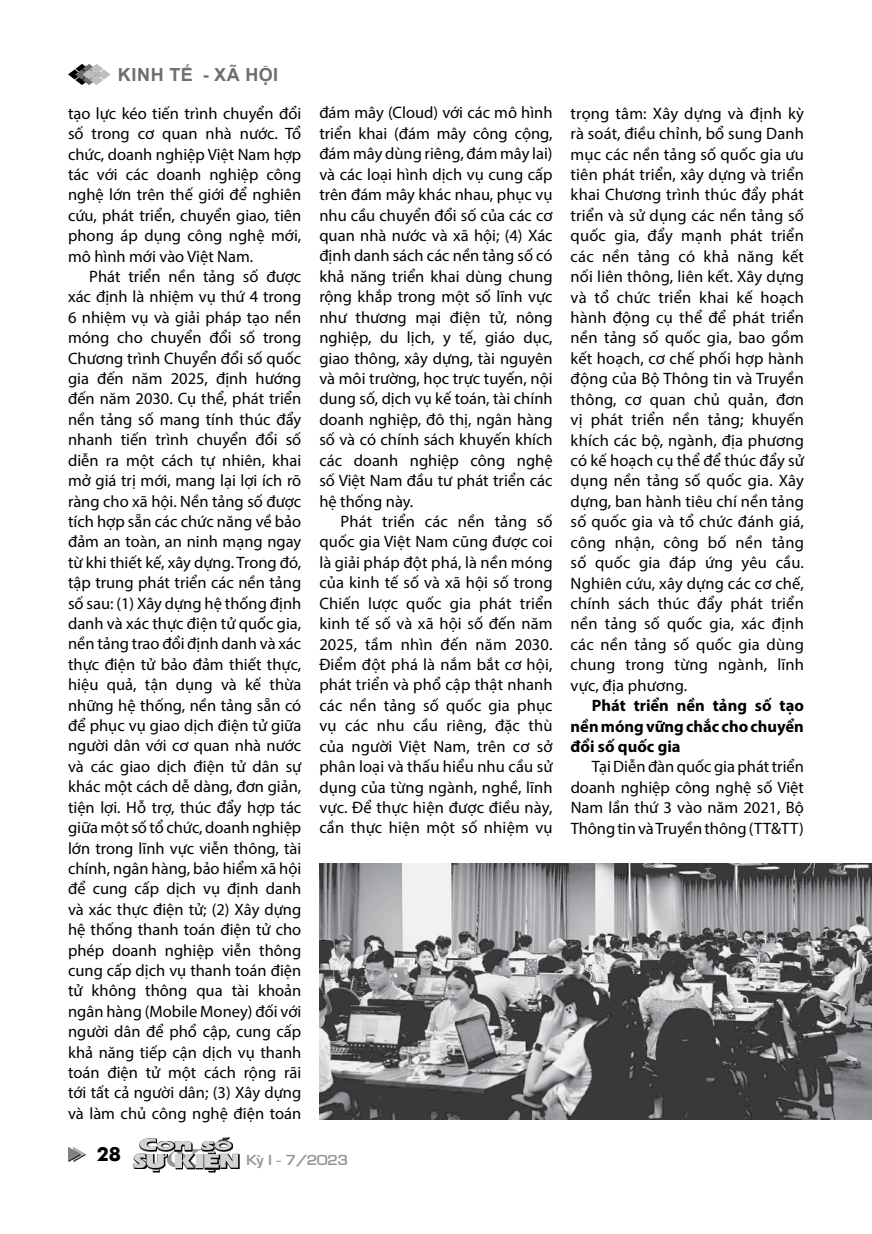
<style>
.page{position:relative;width:872px;height:1234px;background:#fff}
.page>*{position:absolute;margin:0;border:0;box-sizing:border-box;transform-origin:0 0}
.t1{font:700 19.5px "Futura";color:#000}
.t2{font:700 18px "Arial";letter-spacing:.035em;color:#6d6e71}
.t3{font:16.5px/20.4px "Myriad Pro";color:#000;text-align:justify}
.t4{font:700 16.5px/20.4px "Myriad Pro";color:#000;text-align:justify}
.t5{font:13.5px "VNI Eurasia Bold";color:#939598;scale:1.1 1}
</style>
<div class="page">
<svg style="left:68px;top:64px;width:43px;height:21px"></svg>
<svg style="left:68px;top:1147px;width:17px;height:13px"></svg>
<svg style="left:238px;top:1153px;width:1px;height:15px"></svg>
<svg style="left:133px;top:1137px;width:105px;height:34px"></svg>
<img style="left:319px;top:863px;width:553px;height:255px">
<p class="t2" style="left:118px;top:62px;width:162px">KINH TẾ - XÃ HỘI</p>
<p class="t3" style="left:68px;top:103px;width:235px">tạo lực kéo tiến trình chuyển đổi số trong cơ quan nhà nước. Tổ chức, doanh nghiệp Việt Nam hợp tác với các doanh nghiệp công nghệ lớn trên thế giới để nghiên cứu, phát triển, chuyển giao, tiên phong áp dụng công nghệ mới, mô hình mới vào Việt Nam.</p>
<p class="t3" style="left:68px;top:266px;width:235px;text-indent:21px">Phát triển nền tảng số được xác định là nhiệm vụ thứ 4 trong 6 nhiệm vụ và giải pháp tạo nền móng cho chuyển đổi số trong Chương trình Chuyển đổi số quốc gia đến năm 2025, định hướng đến năm 2030. Cụ thể, phát triển nền tảng số mang tính thúc đẩy nhanh tiến trình chuyển đổi số diễn ra một cách tự nhiên, khai mở giá trị mới, mang lại lợi ích rõ ràng cho xã hội. Nền tảng số được tích hợp sẵn các chức năng về bảo đảm an toàn, an ninh mạng ngay từ khi thiết kế, xây dựng. Trong đó, tập trung phát triển các nền tảng số sau: (1) Xây dựng hệ thống định danh và xác thực điện tử quốc gia, nền tảng trao đổi định danh và xác thực điện tử bảo đảm thiết thực, hiệu quả, tận dụng và kế thừa những hệ thống, nền tảng sẵn có để phục vụ giao dịch điện tử giữa người dân với cơ quan nhà nước và các giao dịch điện tử dân sự khác một cách dễ dàng, đơn giản, tiện lợi. Hỗ trợ, thúc đẩy hợp tác giữa một số tổ chức, doanh nghiệp lớn trong lĩnh vực viễn thông, tài chính, ngân hàng, bảo hiểm xã hội để cung cấp dịch vụ định danh và xác thực điện tử; (2) Xây dựng hệ thống thanh toán điện tử cho phép doanh nghiệp viễn thông cung cấp dịch vụ thanh toán điện tử không thông qua tài khoản ngân hàng (Mobile Money) đối với người dân để phổ cập, cung cấp khả năng tiếp cận dịch vụ thanh toán điện tử một cách rộng rãi tới tất cả người dân; (3) Xây dựng và làm chủ công nghệ điện toán</p>
<p class="t3" style="left:319px;top:102px;width:235px">đám mây (Cloud) với các mô hình triển khai (đám mây công cộng, đám mây dùng riêng, đám mây lai) và các loại hình dịch vụ cung cấp trên đám mây khác nhau, phục vụ nhu cầu chuyển đổi số của các cơ quan nhà nước và xã hội; (4) Xác định danh sách các nền tảng số có khả năng triển khai dùng chung rộng khắp trong một số lĩnh vực như thương mại điện tử, nông nghiệp, du lịch, y tế, giáo dục, giao thông, xây dựng, tài nguyên và môi trường, học trực tuyến, nội dung số, dịch vụ kế toán, tài chính doanh nghiệp, đô thị, ngân hàng số và có chính sách khuyến khích các doanh nghiệp công nghệ số Việt Nam đầu tư phát triển các hệ thống này.</p>
<p class="t3" style="left:319px;top:511px;width:235px;text-indent:21px">Phát triển các nền tảng số quốc gia Việt Nam cũng được coi là giải pháp đột phá, là nền móng của kinh tế số và xã hội số trong Chiến lược quốc gia phát triển kinh tế số và xã hội số đến năm 2025, tầm nhìn đến năm 2030.<br>Điểm đột phá là nắm bắt cơ hội, phát triển và phổ cập thật nhanh các nền tảng số quốc gia phục vụ các nhu cầu riêng, đặc thù của người Việt Nam, trên cơ sở phân loại và thấu hiểu nhu cầu sử dụng của từng ngành, nghề, lĩnh vực. Để thực hiện được điều này, cần thực hiện một số nhiệm vụ</p>
<p class="t1" style="left:97px;top:1139px;width:26px">28</p>
<p class="t5" style="left:247px;top:1150px;width:94px">KyøI - 7/2023</p>
<p class="t3" style="left:570px;top:103px;width:235px">trọng tâm: Xây dựng và định kỳ rà soát, điều chỉnh, bổ sung Danh mục các nền tảng số quốc gia ưu tiên phát triển, xây dựng và triển khai Chương trình thúc đẩy phát triển và sử dụng các nền tảng số quốc gia, đẩy mạnh phát triển các nền tảng có khả năng kết nối liên thông, liên kết. Xây dựng và tổ chức triển khai kế hoạch hành động cụ thể để phát triển nền tảng số quốc gia, bao gồm kết hoạch, cơ chế phối hợp hành động của Bộ Thông tin và Truyền thông, cơ quan chủ quản, đơn vị phát triển nền tảng; khuyến khích các bộ, ngành, địa phương có kế hoạch cụ thể để thúc đẩy sử dụng nền tảng số quốc gia. Xây dựng, ban hành tiêu chí nền tảng số quốc gia và tổ chức đánh giá, công nhận, công bố nền tảng số quốc gia đáp ứng yêu cầu.<br>Nghiên cứu, xây dựng các cơ chế, chính sách thúc đẩy phát triển nền tảng số quốc gia, xác định các nền tảng số quốc gia dùng chung trong từng ngành, lĩnh vực, địa phương.</p>
<p class="t4" style="left:570px;top:694px;width:235px;text-indent:21px">Phát triển nền tảng số tạo nền móng vững chắc cho chuyển đổi số quốc gia</p>
<p class="t3" style="left:570px;top:756px;width:235px;text-indent:21px">Tại Diễn đàn quốc gia phát triển doanh nghiệp công nghệ số Việt Nam lần thứ 3 vào năm 2021, Bộ Thông tin và Truyền thông (TT&amp;TT)</p>
</div>
